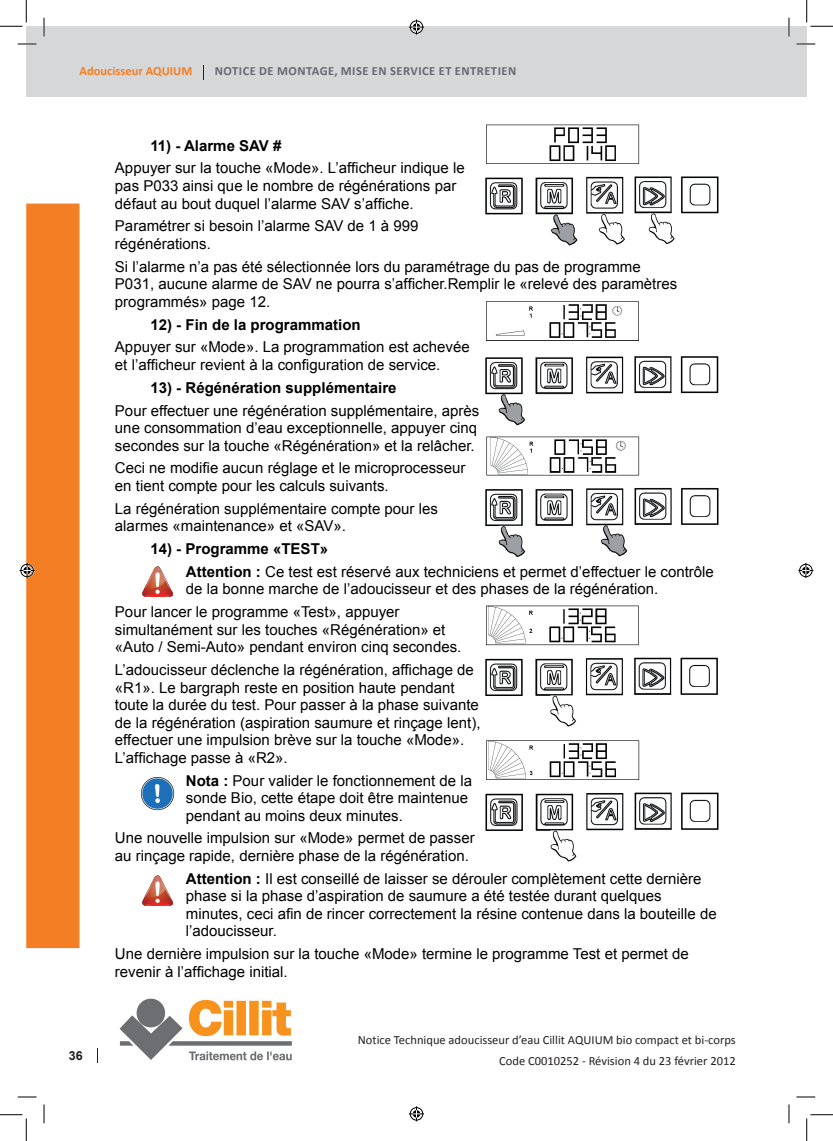
<style>
.page{position:relative;width:833px;height:1141px;background:#fff}
.page>*{position:absolute;margin:0;border:0;box-sizing:border-box;transform-origin:0 0}
.t1{font:15px/17.5px "Arial";color:#000}
.t2{font:700 15px "Arial";color:#000}
.t3{font:12.5px/21.2px "Calibri";color:#231f20;text-align:right}
.t4{font:700 12.5px "Calibri";letter-spacing:.04em;color:#656970}
.t5{font:700 12.5px "Calibri";color:#f47e23}
.t6{font:700 12.5px "Arial";color:#231f20}
.s1{font-weight:700}
</style>
<div class="page">
<div style="left:26px;top:26px;width:780px;height:71px;background:#d6d7d9"></div>
<div style="left:26px;top:203px;width:53px;height:745px;background:#f47e23;border:1px solid #f47e23"></div>
<img style="left:119px;top:998px;width:173px;height:63px">
<svg style="left:97px;top:1048px;width:1px;height:14px"></svg>
<svg style="left:203px;top:65px;width:1px;height:14px"></svg>
<img style="left:142px;top:566px;width:30px;height:30px">
<img style="left:142px;top:875px;width:30px;height:30px">
<img style="left:140px;top:776px;width:34px;height:34px">
<img style="left:485px;top:125px;width:232px;height:121px">
<img style="left:485px;top:301px;width:232px;height:124px">
<img style="left:485px;top:436px;width:232px;height:121px">
<img style="left:485px;top:605px;width:233px;height:121px">
<img style="left:485px;top:740px;width:232px;height:121px">
<svg style="left:18px;top:43px;width:18px;height:2px"></svg>
<svg style="left:796px;top:43px;width:18px;height:2px"></svg>
<svg style="left:18px;top:1096px;width:18px;height:1px"></svg>
<svg style="left:796px;top:1096px;width:18px;height:1px"></svg>
<svg style="left:43px;top:18px;width:2px;height:18px"></svg>
<svg style="left:43px;top:1104px;width:2px;height:19px"></svg>
<svg style="left:788px;top:18px;width:1px;height:18px"></svg>
<svg style="left:788px;top:1104px;width:1px;height:19px"></svg>
<svg style="left:0;top:0;width:27px;height:27px"></svg>
<svg style="left:0;top:1114px;width:27px;height:26px"></svg>
<svg style="left:806px;top:0;width:26px;height:27px"></svg>
<svg style="left:806px;top:1114px;width:26px;height:26px"></svg>
<svg style="left:409px;top:20px;width:15px;height:15px"></svg>
<svg style="left:409px;top:1106px;width:15px;height:15px"></svg>
<svg style="left:20px;top:563px;width:15px;height:15px"></svg>
<svg style="left:798px;top:563px;width:14px;height:15px"></svg>
<p class="t5" style="left:79px;top:62px;width:114px">ADOUCISSEUR AQUIUM</p>
<p class="t4" style="left:215px;top:62px;width:301px">NOTICE DE MONTAGE, MISE EN SERVICE ET ENTRETIEN</p>
<p class="t6" style="left:69px;top:1047px;width:15px">36</p>
<p class="t2" style="left:150px;top:135px;width:132px">11) - Alarme SAV #</p>
<p class="t1" style="left:115px;top:160px;width:351px">Appuyer sur la touche «Mode». L’afficheur indique le pas P033 ainsi que le nombre de régénérations par défaut au bout duquel l’alarme SAV s’affiche.</p>
<p class="t1" style="left:115px;top:217px;width:305px">Paramétrer si besoin l’alarme SAV de 1 à 999 régénérations.</p>
<p class="t1" style="left:115px;top:258px;width:563px">Si l’alarme n’a pas été sélectionnée lors du paramétrage du pas de programme<br>P031, aucune alarme de SAV ne pourra s’afficher.Remplir le «relevé des paramètres programmés» page 12.</p>
<p class="t2" style="left:150px;top:314px;width:212px">12) - Fin de la programmation</p>
<p class="t1" style="left:115px;top:338px;width:356px">Appuyer sur «Mode». La programmation est achevée et l’afficheur revient à la configuration de service.</p>
<p class="t2" style="left:150px;top:377px;width:247px">13) - Régénération supplémentaire</p>
<p class="t1" style="left:115px;top:401px;width:366px">Pour effectuer une régénération supplémentaire, après une consommation d’eau exceptionnelle, appuyer cinq secondes sur la touche «Régénération» et la relâcher.</p>
<p class="t1" style="left:115px;top:459px;width:352px">Ceci ne modifie aucun réglage et le microprocesseur en tient compte pour les calculs suivants.</p>
<p class="t1" style="left:115px;top:500px;width:324px">La régénération supplémentaire compte pour les alarmes «maintenance» et «SAV».</p>
<p class="t1" style="left:186px;top:537px;width:529px;line-height:22.9px;text-indent:-35px"><span class="s1">14) - Programme «TEST»<br>Attention :</span> Ce test est réservé aux techniciens et permet d’effectuer le contrôle</p>
<p class="t1" style="left:115px;top:578px;width:544px;line-height:22.9px;text-indent:71px">de la bonne marche de l’adoucisseur et des phases de la régénération.<br>Pour lancer le programme «Test», appuyer</p>
<p class="t1" style="left:115px;top:621px;width:348px">simultanément sur les touches «Régénération» et «Auto / Semi-Auto» pendant environ cinq secondes.</p>
<p class="t1" style="left:115px;top:661px;width:367px">L’adoucisseur déclenche la régénération, affichage de «R1». Le bargraph reste en position haute pendant toute la durée du test. Pour passer à la phase suivante de la régénération (aspiration saumure et rinçage lent), effectuer une impulsion brève sur la touche «Mode».<br>L’affichage passe à «R2».</p>
<p class="t1" style="left:186px;top:771px;width:287px"><span class="s1">Nota :</span> Pour valider le fonctionnement de la sonde Bio, cette étape doit être maintenue pendant au moins deux minutes.</p>
<p class="t1" style="left:115px;top:829px;width:361px">Une nouvelle impulsion sur «Mode» permet de passer au rinçage rapide, dernière phase de la régénération.</p>
<p class="t1" style="left:186px;top:869px;width:532px"><span class="s1">Attention :</span> Il est conseillé de laisser se dérouler complètement cette dernière phase si la phase d’aspiration de saumure a été testée durant quelques minutes, ceci afin de rincer correctement la résine contenue dans la bouteille de l’adoucisseur.</p>
<p class="t1" style="left:115px;top:945px;width:575px">Une dernière impulsion sur la touche «Mode» termine le programme Test et permet de revenir à l’affichage initial.</p>
<p class="t3" style="left:357px;top:1029px;width:226px">Notice Technique adoucisseur d’eau Cillit AQUIUM</p>
<p class="t3" style="left:499px;top:1029px;width:238px">bio compact et bi-corps<br>Code C0010252 - Révision 4 du 23 février 2012</p>
</div>
